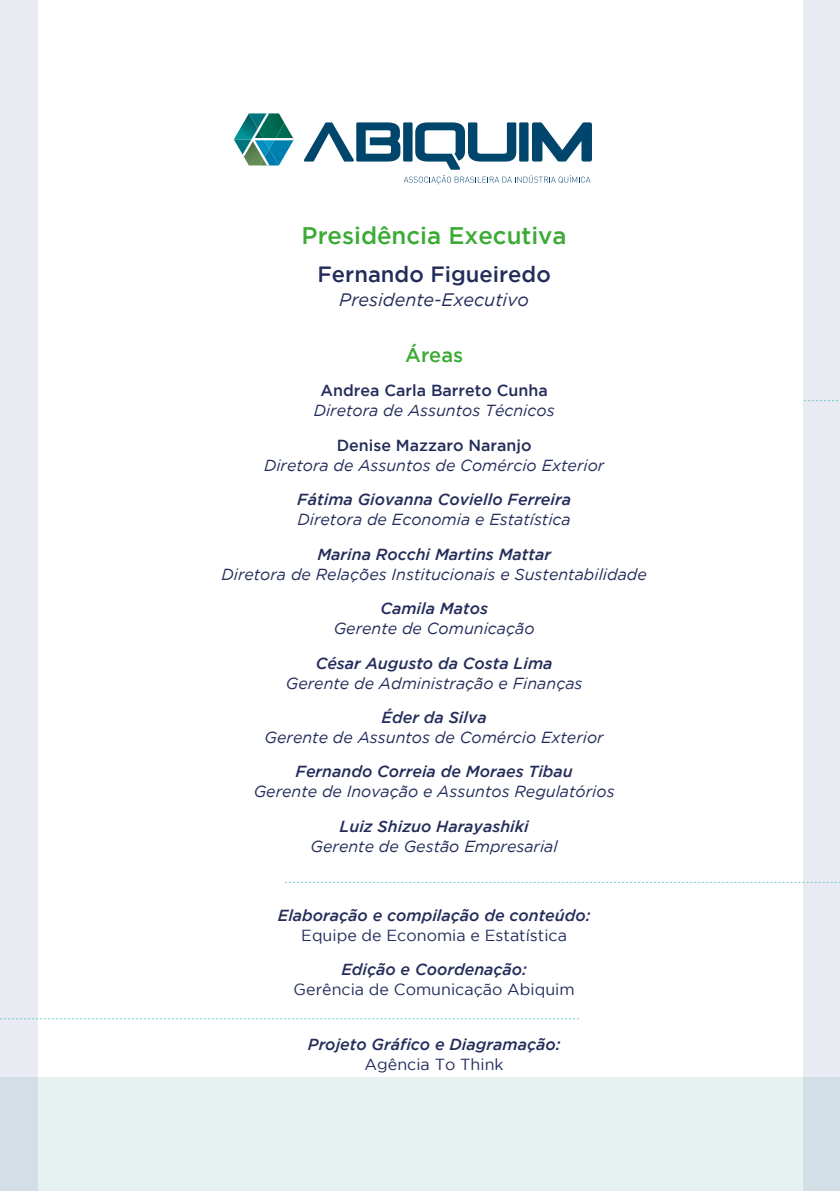
<style>
.page{position:relative;width:840px;height:1191px;background:#fff}
.page>*{position:absolute;margin:0;border:0;box-sizing:border-box;transform-origin:0 0}
.t1{font:500 24px "Gotham";color:#3bab36}
.t2{font:500 22px "Gotham";color:#242c5a}
.t3{font:500 20px "Gotham";color:#3bab36}
.t4{font:italic 18px "Gotham";color:#242c5a}
.t5{font:italic 16px "Gotham";color:#242c5a}
.t6{font:italic 500 16px "Gotham";color:#242c5a}
.t7{font:16px "Gotham";color:#242c5a}
.t8{font:500 16px "Gotham";color:#242c5a}
</style>
<div class="page">
<div style="left:803px;top:0;width:36px;height:1191px;background:#e9ebf2"></div>
<div style="left:0;top:1077px;width:839px;height:114px;background:#e6f1f2"></div>
<svg style="left:0;top:0;width:37px;height:1191px;background:#e6e9f0"></svg>
<svg style="left:234px;top:113px;width:60px;height:52px"></svg>
<svg style="left:303px;top:122px;width:288px;height:62px"></svg>
<svg style="left:285px;top:882px;width:554px;height:1px"></svg>
<svg style="left:0;top:1018px;width:578px;height:1px"></svg>
<svg style="left:803px;top:400px;width:35px;height:1px"></svg>
<h1 class="t1" style="left:301px;top:221px;width:266px">Presidência Executiva</h1>
<h2 class="t2" style="left:317px;top:262px;width:235px">Fernando Figueiredo</h2>
<p class="t4" style="left:339px;top:290px;width:191px">Presidente-Executivo</p>
<p class="t3" style="left:405px;top:343px;width:59px">Áreas</p>
<p class="t8" style="left:320px;top:382px;width:228px">Andrea Carla Barreto Cunha</p>
<p class="t5" style="left:313px;top:402px;width:242px">Diretora de Assuntos Técnicos</p>
<p class="t8" style="left:336px;top:436px;width:196px">Denise Mazzaro Naranjo</p>
<p class="t5" style="left:264px;top:456px;width:341px">Diretora de Assuntos de Comércio Exterior</p>
<p class="t6" style="left:297px;top:490px;width:275px">Fátima Giovanna Coviello Ferreira</p>
<p class="t5" style="left:297px;top:511px;width:275px">Diretora de Economia e Estatística</p>
<p class="t6" style="left:317px;top:545px;width:235px">Marina Rocchi Martins Mattar</p>
<p class="t5" style="left:221px;top:565px;width:427px">Diretora de Relações Institucionais e Sustentabilidade</p>
<p class="t6" style="left:380px;top:599px;width:109px">Camila Matos</p>
<p class="t5" style="left:333px;top:619px;width:202px">Gerente de Comunicação</p>
<p class="t6" style="left:315px;top:654px;width:238px">César Augusto da Costa Lima</p>
<p class="t5" style="left:285px;top:674px;width:298px">Gerente de Administração e Finanças</p>
<p class="t6" style="left:381px;top:708px;width:107px">Éder da Silva</p>
<p class="t5" style="left:264px;top:728px;width:340px">Gerente de Assuntos de Comércio Exterior</p>
<p class="t6" style="left:295px;top:762px;width:279px">Fernando Correia de Moraes Tibau</p>
<p class="t5" style="left:253px;top:783px;width:362px">Gerente de Inovação e Assuntos Regulatórios</p>
<p class="t6" style="left:339px;top:817px;width:190px">Luiz Shizuo Harayashiki</p>
<p class="t5" style="left:310px;top:837px;width:248px">Gerente de Gestão Empresarial</p>
<p class="t6" style="left:277px;top:906px;width:314px">Elaboração e compilação de conteúdo:</p>
<p class="t7" style="left:301px;top:926px;width:267px">Equipe de Economia e Estatística</p>
<p class="t6" style="left:341px;top:960px;width:187px">Edição e Coordenação:</p>
<p class="t7" style="left:293px;top:980px;width:282px">Gerência de Comunicação Abiquim</p>
<p class="t6" style="left:308px;top:1034px;width:254px">Projeto Gráfico e Diagramação:</p>
<p class="t7" style="left:364px;top:1055px;width:140px">Agência To Think</p>
</div>
